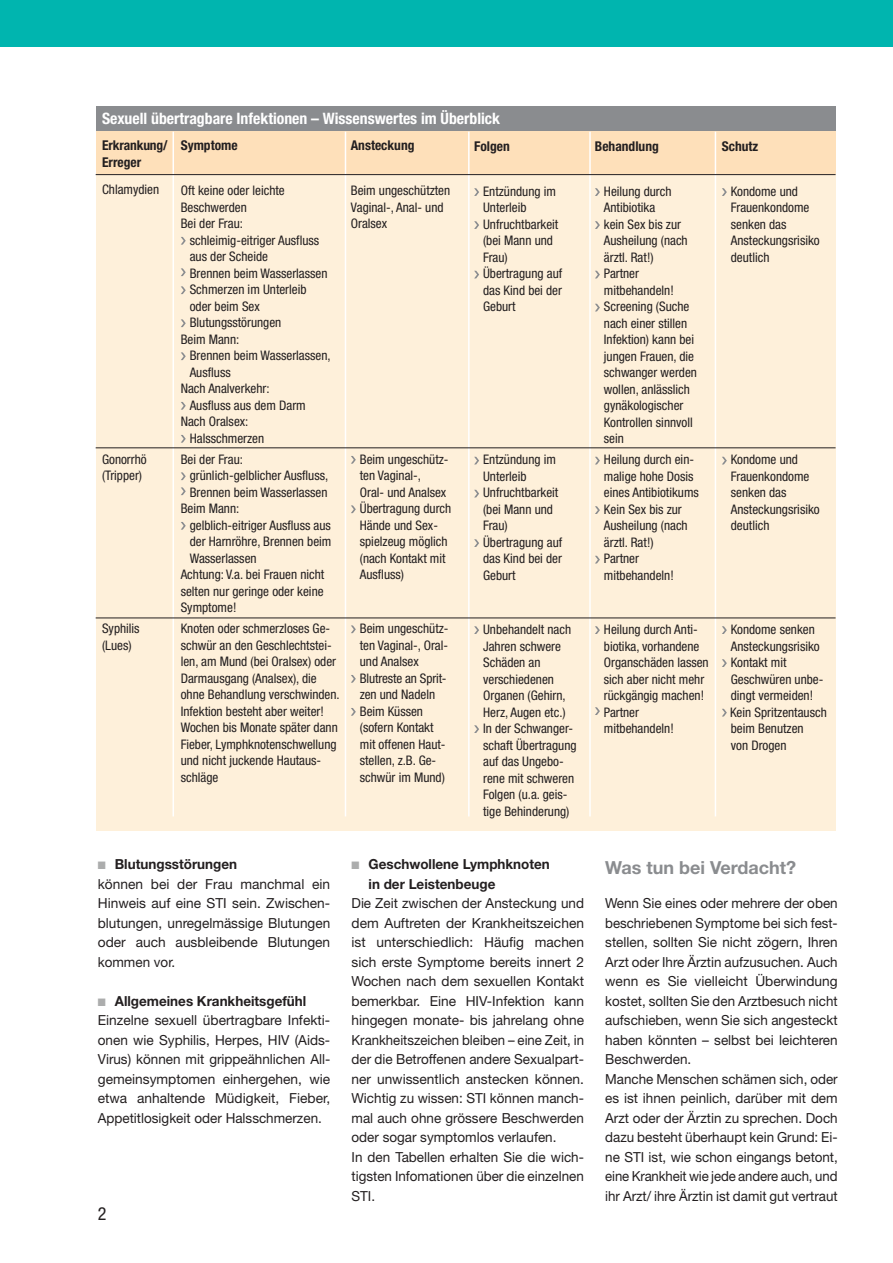
<style>
.page{position:relative;width:893px;height:1263px;background:#fff}
.page>*{position:absolute;margin:0;border:0;box-sizing:border-box;transform-origin:0 0}
.t1{font:700 18px "Helvetica Neue LT Std";color:#8a8c8f}
.t2{font:condensed 18px "Helvetica Neue LT Std";color:#231f20}
.t3{font:700 condensed 15.75px "Helvetica Neue LT Std";color:#fff}
.t4{font:13.8px/19.5px "Helvetica Neue LT Std";color:#231f20}
.t5{font:700 13.8px/19.5px "Helvetica Neue LT Std";color:#231f20}
.t6{font:700 condensed 13.5px/16.5px "Helvetica Neue LT Std";color:#231f20}
.t7{font:condensed 13.2px/16.5px "Helvetica Neue LT Std";color:#231f20}
.s1{color:#acadad}
.s2{font-weight:700}
</style>
<div class="page">
<div style="left:0;top:0;width:893px;height:47px;background:#00b5af"></div>
<div style="left:96px;top:106px;width:740px;height:26px;background:#8a8c8f"></div>
<div style="left:96px;top:132px;width:740px;height:42px;background:#fee0ba"></div>
<div style="left:96px;top:174px;width:740px;height:656px;background:#fef0da"></div>
<svg style="left:181px;top:237px;width:5px;height:8px"></svg>
<svg style="left:181px;top:268px;width:5px;height:8px"></svg>
<svg style="left:181px;top:286px;width:5px;height:8px"></svg>
<svg style="left:181px;top:319px;width:5px;height:8px"></svg>
<svg style="left:181px;top:352px;width:5px;height:8px"></svg>
<svg style="left:181px;top:402px;width:5px;height:8px"></svg>
<svg style="left:181px;top:435px;width:5px;height:8px"></svg>
<svg style="left:181px;top:472px;width:5px;height:8px"></svg>
<svg style="left:181px;top:487px;width:5px;height:8px"></svg>
<svg style="left:181px;top:522px;width:5px;height:8px"></svg>
<svg style="left:351px;top:456px;width:5px;height:8px"></svg>
<svg style="left:351px;top:505px;width:5px;height:8px"></svg>
<svg style="left:351px;top:625px;width:5px;height:8px"></svg>
<svg style="left:351px;top:675px;width:5px;height:8px"></svg>
<svg style="left:351px;top:708px;width:5px;height:8px"></svg>
<svg style="left:474px;top:188px;width:5px;height:8px"></svg>
<svg style="left:474px;top:221px;width:5px;height:8px"></svg>
<svg style="left:474px;top:271px;width:5px;height:7px"></svg>
<svg style="left:474px;top:457px;width:5px;height:7px"></svg>
<svg style="left:474px;top:490px;width:5px;height:7px"></svg>
<svg style="left:474px;top:539px;width:5px;height:8px"></svg>
<svg style="left:474px;top:626px;width:5px;height:8px"></svg>
<svg style="left:474px;top:725px;width:5px;height:8px"></svg>
<svg style="left:595px;top:188px;width:5px;height:8px"></svg>
<svg style="left:595px;top:221px;width:5px;height:8px"></svg>
<svg style="left:595px;top:271px;width:5px;height:7px"></svg>
<svg style="left:595px;top:304px;width:5px;height:7px"></svg>
<svg style="left:595px;top:457px;width:5px;height:7px"></svg>
<svg style="left:595px;top:506px;width:5px;height:8px"></svg>
<svg style="left:595px;top:556px;width:5px;height:7px"></svg>
<svg style="left:595px;top:626px;width:5px;height:8px"></svg>
<svg style="left:595px;top:707px;width:5px;height:8px"></svg>
<svg style="left:722px;top:188px;width:5px;height:8px"></svg>
<svg style="left:722px;top:457px;width:5px;height:7px"></svg>
<svg style="left:722px;top:626px;width:5px;height:8px"></svg>
<svg style="left:722px;top:659px;width:5px;height:8px"></svg>
<svg style="left:722px;top:709px;width:5px;height:7px"></svg>
<hr style="left:345px;top:132px;width:1px;height:684px;background:#fff">
<hr style="left:468px;top:132px;width:2px;height:684px;background:#fff">
<hr style="left:589px;top:132px;width:2px;height:684px;background:#fff">
<hr style="left:715px;top:132px;width:1px;height:684px;background:#fff">
<hr style="left:173px;top:132px;width:1px;height:684px;background:#fff">
<hr style="left:96px;top:448px;width:740px;height:1px;background:#231f20">
<hr style="left:96px;top:618px;width:740px;height:1px;background:#231f20">
<hr style="left:96px;top:174px;width:740px;height:1px;background:#231f20">
<p class="t3" style="left:102px;top:109px;width:399px">Sexuell übertragbare Infektionen – Wissenswertes im Überblick</p>
<p class="t6" style="left:102px;top:137px;width:67px">Erkrankung/<br>Erreger</p>
<p class="t7" style="left:102px;top:181px;width:59px">Chlamydien</p>
<p class="t6" style="left:181px;top:137px;width:58px">Symptome</p>
<p class="t7" style="left:181px;top:182px;width:106px">Oft keine oder leichte<br>Beschwerden<br>Bei der Frau:</p>
<p class="t7" style="left:190px;top:232px;width:131px">schleimig-eitriger Ausfluss</p>
<p class="t7" style="left:190px;top:248px;width:80px">aus der Scheide</p>
<p class="t7" style="left:190px;top:265px;width:139px">Brennen beim Wasserlassen</p>
<p class="t7" style="left:190px;top:281px;width:118px">Schmerzen im Unterleib</p>
<p class="t7" style="left:190px;top:298px;width:72px">oder beim Sex</p>
<p class="t7" style="left:190px;top:314px;width:93px">Blutungsstörungen</p>
<p class="t7" style="left:181px;top:331px;width:60px">Beim Mann:</p>
<p class="t7" style="left:190px;top:347px;width:142px">Brennen beim Wasserlassen,</p>
<p class="t7" style="left:190px;top:364px;width:43px">Ausfluss</p>
<p class="t7" style="left:181px;top:380px;width:90px">Nach Analverkehr:</p>
<p class="t7" style="left:190px;top:397px;width:118px">Ausfluss aus dem Darm</p>
<p class="t7" style="left:181px;top:413px;width:69px">Nach Oralsex:</p>
<p class="t7" style="left:190px;top:430px;width:76px">Halsschmerzen</p>
<p class="t7" style="left:181px;top:451px;width:64px">Bei der Frau:</p>
<p class="t7" style="left:190px;top:467px;width:140px">grünlich-gelblicher Ausfluss,</p>
<p class="t7" style="left:190px;top:484px;width:139px">Brennen beim Wasserlassen</p>
<p class="t7" style="left:181px;top:500px;width:60px">Beim Mann:</p>
<p class="t7" style="left:190px;top:517px;width:143px">gelblich-eitriger Ausfluss aus</p>
<p class="t7" style="left:190px;top:533px;width:143px">der Harnröhre, Brennen beim</p>
<p class="t7" style="left:190px;top:550px;width:68px">Wasserlassen</p>
<p class="t7" style="left:181px;top:566px;width:145px">Achtung: V.a. bei Frauen nicht</p>
<p class="t7" style="left:181px;top:583px;width:144px">selten nur geringe oder keine</p>
<p class="t7" style="left:181px;top:599px;width:57px">Symptome!</p>
<p class="t7" style="left:181px;top:620px;width:161px">Knoten oder schmerzloses Ge&shy;schwür an den Geschlechtstei&shy;len, am Mund (bei Oralsex) oder<br>Darmausgang (Analsex), die ohne Behandlung verschwinden.<br>Infektion besteht aber weiter!<br>Wochen bis Monate später dann<br>Fieber, Lymphknotenschwellung und nicht juckende Hautaus&shy;schläge</p>
<p class="t6" style="left:351px;top:137px;width:65px">Ansteckung</p>
<p class="t7" style="left:351px;top:182px;width:101px">Beim ungeschützten<br>Vaginal-, Anal- und<br>Oralsex</p>
<p class="t6" style="left:474px;top:138px;width:37px">Folgen</p>
<p class="t7" style="left:483px;top:183px;width:81px">Entzündung im<br>Unterleib<br>Unfruchtbarkeit (bei Mann und<br>Frau)<br>Übertragung auf das Kind bei der<br>Geburt</p>
<p class="t7" style="left:360px;top:451px;width:93px">Beim ungeschütz&shy;ten Vaginal-,<br>Oral- und Analsex<br>Übertragung durch<br>Hände und Sex&shy;spielzeug möglich (nach Kontakt mit<br>Ausfluss)</p>
<p class="t7" style="left:102px;top:451px;width:46px">Gonorrhö (Tripper)</p>
<p class="t7" style="left:483px;top:451px;width:81px">Entzündung im<br>Unterleib<br>Unfruchtbarkeit (bei Mann und<br>Frau)<br>Übertragung auf das Kind bei der<br>Geburt</p>
<p class="t7" style="left:360px;top:620px;width:90px">Beim ungeschütz&shy;ten Vaginal-, Oral&shy;und Analsex<br>Blutreste an Sprit&shy;zen und Nadeln<br>Beim Küssen (sofern Kontakt mit offenen Haut&shy;stellen, z.B. Ge&shy;schwür im Mund)</p>
<p class="t7" style="left:102px;top:620px;width:39px">Syphilis (Lues)</p>
<p class="t7" style="left:483px;top:621px;width:95px">Unbehandelt nach<br>Jahren schwere<br>Schäden an verschiedenen<br>Organen (Gehirn,<br>Herz, Augen etc.)<br>In der Schwanger&shy;schaft Übertragung auf das Ungebo&shy;rene mit schweren<br>Folgen (u.a. geis&shy;tige Behinderung)</p>
<p class="t6" style="left:595px;top:138px;width:65px">Behandlung</p>
<p class="t7" style="left:604px;top:183px;width:95px">Heilung durch<br>Antibiotika<br>kein Sex bis zur<br>Ausheilung (nach ärztl. Rat!)<br>Partner mitbehandeln!<br>Screening (Suche nach einer stillen<br>Infektion) kann bei jungen Frauen, die schwanger werden wollen, anlässlich gynäkologischer<br>Kontrollen sinnvoll sein</p>
<p class="t7" style="left:604px;top:451px;width:97px">Heilung durch ein&shy;malige hohe Dosis eines Antibiotikums<br>Kein Sex bis zur<br>Ausheilung (nach ärztl. Rat!)<br>Partner mitbehandeln!</p>
<p class="t6" style="left:722px;top:138px;width:38px">Schutz</p>
<p class="t7" style="left:731px;top:183px;width:90px">Kondome und<br>Frauenkondome senken das<br>Ansteckungsrisiko deutlich</p>
<p class="t7" style="left:731px;top:451px;width:90px">Kondome und<br>Frauenkondome senken das<br>Ansteckungsrisiko deutlich</p>
<p class="t7" style="left:604px;top:621px;width:106px">Heilung durch Anti&shy;biotika, vorhandene<br>Organschäden lassen sich aber nicht mehr rückgängig machen!<br>Partner mitbehandeln!</p>
<p class="t7" style="left:730px;top:621px;width:98px">Kondome senken<br>Ansteckungsrisiko<br>Kontakt mit<br>Geschwüren unbe&shy;dingt vermeiden!<br>Kein Spritzentausch beim Benutzen<br>von Drogen</p>
<p class="t4" style="left:98px;top:854px;width:234px"><span class="s1">■</span> <span class="s2">Blutungsstörungen<br></span>können bei der Frau manchmal ein<br>Hinweis auf eine STI sein. Zwischen&shy;blutungen, unregelmässige Blutungen oder auch ausbleibende Blutungen kommen vor.</p>
<p class="t4" style="left:98px;top:991px;width:234px"><span class="s1">■</span> <span class="s2">Allgemeines Krankheitsgefühl </span>Einzelne sexuell übertragbare Infekti&shy;onen wie Syphilis, Herpes, HIV (Aids-Virus) können mit grippeähnlichen All&shy;gemeinsymptomen einhergehen, wie etwa anhaltende Müdigkeit, Fieber, Appetitlosigkeit oder Halsschmerzen.</p>
<h1 class="t2" style="left:98px;top:1203px;width:10px">2</h1>
<p class="t5" style="left:369px;top:854px;width:183px;text-indent:-17px"><span class="s1">■</span> Geschwollene Lymphknoten in der Leistenbeuge</p>
<p class="t4" style="left:351px;top:893px;width:234px">Die Zeit zwischen der Ansteckung und dem Auftreten der Krankheitszeichen ist unterschiedlich: Häufig machen sich erste Symptome bereits innert 2<br>Wochen nach dem sexuellen Kontakt bemerkbar. Eine HIV-Infektion kann hingegen monate- bis jahrelang ohne Krankheitszeichen bleiben – eine Zeit, in der die Betroffenen andere Sexualpart&shy;ner unwissentlich anstecken können.<br>Wichtig zu wissen: STI können manch&shy;mal auch ohne grössere Beschwerden oder sogar symptomlos verlaufen.<br>In den Tabellen erhalten Sie die wich&shy;tigsten Infomationen über die einzelnen STI.</p>
<h1 class="t1" style="left:605px;top:856px;width:193px">Was tun bei Verdacht?</h1>
<p class="t4" style="left:605px;top:893px;width:234px">Wenn Sie eines oder mehrere der oben beschriebenen Symptome bei sich fest&shy;stellen, sollten Sie nicht zögern, Ihren Arzt oder Ihre Ärztin aufzusuchen. Auch wenn es Sie vielleicht Überwindung kostet, sollten Sie den Arztbesuch nicht aufschieben, wenn Sie sich angesteckt haben könnten – selbst bei leichteren Beschwerden.<br>Manche Menschen schämen sich, oder es ist ihnen peinlich, darüber mit dem Arzt oder der Ärztin zu sprechen. Doch dazu besteht überhaupt kein Grund: Ei&shy;ne STI ist, wie schon eingangs betont, eine Krankheit wie jede andere auch, und ihr Arzt/ ihre Ärztin ist damit gut vertraut</p>
</div>
